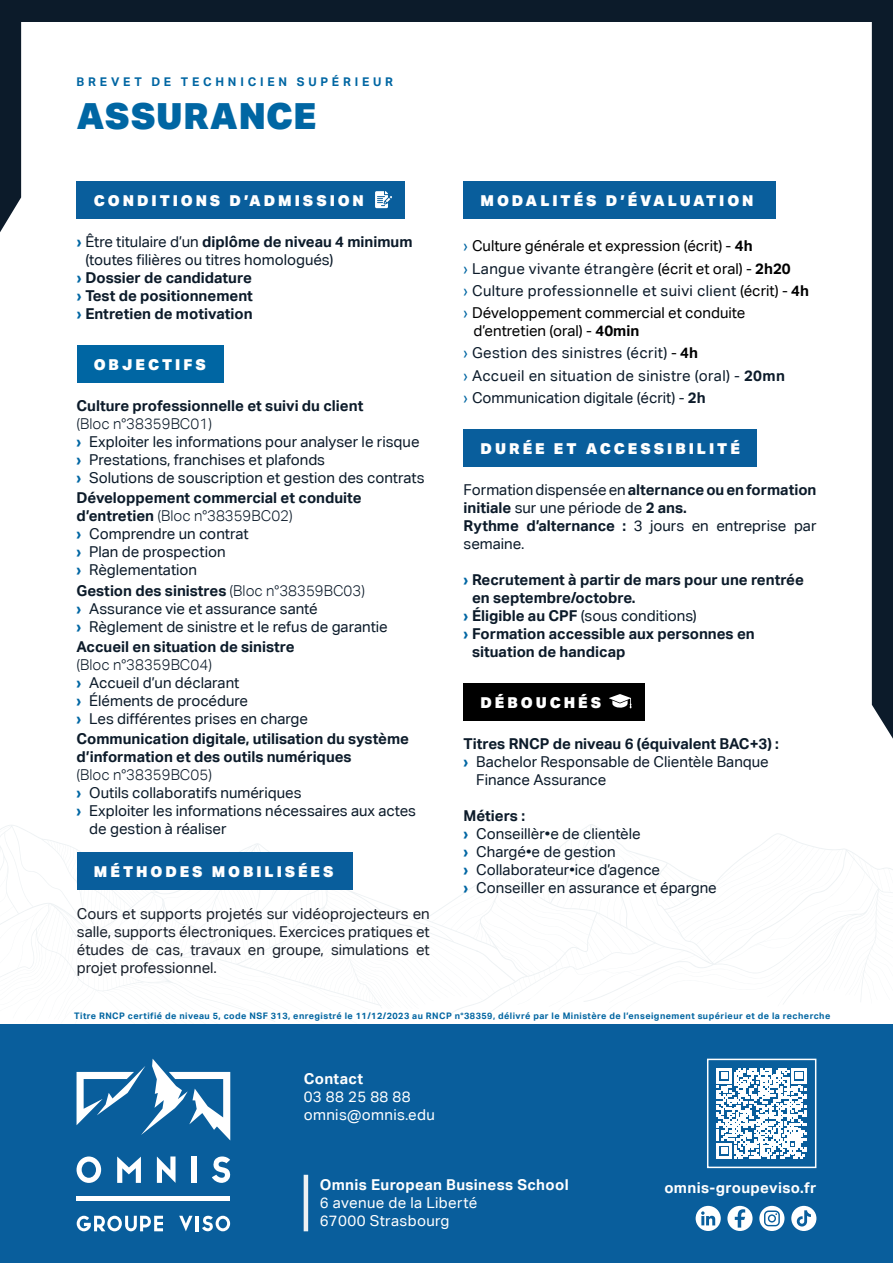
<style>
.page{position:relative;width:893px;height:1263px;background:#fff}
.page>*{position:absolute;margin:0;border:0;box-sizing:border-box;transform-origin:0 0}
.t1{font:900 36px "Aktiv Grotesk";letter-spacing:.02em;color:#0066a3}
.t2{font:15px/18px "Aktiv Grotesk";color:#0c1b2a}
.t3{font:700 15px/18px "Aktiv Grotesk";color:#0c1b2a}
.t4{font:15px/22.2px "Aktiv Grotesk";color:#000}
.t5{font:15px/18px "Aktiv Grotesk";color:#19212c;text-align:justify}
.t6{font:15px/22.2px "Aktiv Grotesk";letter-spacing:.02em;color:#0c1b2a}
.t7{font:900 15px "Aktiv Grotesk";letter-spacing:.2em;color:#fff}
.t8{font:15px/18px "Aktiv Grotesk";letter-spacing:.025em;color:#fff}
.t9{font:700 15px "Aktiv Grotesk";letter-spacing:.025em;color:#fff}
.t10{font:300 15px "Aktiv Grotesk";color:#0c1b2a}
.t11{font:700 12px "Aktiv Grotesk";letter-spacing:.315em;color:#0066a3}
.t12{font:700 9px "Aktiv Grotesk";letter-spacing:.05em;color:#0065a1}
.s1{color:#0066a3}
.s2{font-weight:400}
.s3{font-weight:300}
.s4{font-weight:700;color:#0066a3}
.s5{font-weight:700}
.s6{color:#0c1b2a}
.s7{color:#000}
.s8{font-weight:700;color:#000}
</style>
<div class="page">
<svg style="left:0;top:825px;width:479px;height:200px"></svg>
<svg style="left:4px;top:833px;width:29px;height:74px"></svg>
<svg style="left:424px;top:824px;width:469px;height:190px"></svg>
<svg style="left:839px;top:935px;width:36px;height:54px"></svg>
<svg style="left:396px;top:908px;width:120px;height:92px"></svg>
<div style="left:0;top:1025px;width:893px;height:238px;background:#095e9c"></div>
<svg style="left:0;top:21px;width:21px;height:211px;background:#1f2d3b"></svg>
<div style="left:0;top:0;width:893px;height:21px;background:#0c1b2a"></div>
<div style="left:872px;top:21px;width:21px;height:718px;background:#0c1b2a"></div>
<svg style="left:77px;top:1156px;width:24px;height:27px"></svg>
<svg style="left:117px;top:1156px;width:24px;height:27px"></svg>
<svg style="left:157px;top:1156px;width:19px;height:27px"></svg>
<div style="left:191px;top:1156px;width:6px;height:27px;background:#fff"></div>
<svg style="left:212px;top:1156px;width:18px;height:27px"></svg>
<div style="left:77px;top:1196px;width:153px;height:5px;background:#fff"></div>
<svg style="left:77px;top:1059px;width:153px;height:81px"></svg>
<svg style="left:77px;top:1216px;width:86px;height:15px"></svg>
<svg style="left:179px;top:1216px;width:14px;height:15px"></svg>
<hr style="left:196px;top:1216px;width:3px;height:15px;background:#fff">
<svg style="left:202px;top:1216px;width:28px;height:15px"></svg>
<hr style="left:304px;top:1175px;width:4px;height:56px;background:#eef2f4">
<svg style="left:716px;top:1068px;width:91px;height:90px"></svg>
<div style="left:707px;top:1059px;width:109px;height:109px;border:2px solid #fff"></div>
<svg style="left:727px;top:1206px;width:25px;height:25px"></svg>
<svg style="left:696px;top:1206px;width:25px;height:25px"></svg>
<div style="left:759px;top:1206px;width:25px;height:25px;background:#fff;border-radius:50%"></div>
<svg style="left:764px;top:1210px;width:16px;height:16px"></svg>
<div style="left:791px;top:1206px;width:25px;height:25px;background:#fff;border-radius:50%"></div>
<svg style="left:797px;top:1210px;width:14px;height:16px"></svg>
<div style="left:464px;top:181px;width:312px;height:37px;background:#095e9c"></div>
<div style="left:77px;top:181px;width:328px;height:37px;background:#095e9c"></div>
<svg style="left:375px;top:191px;width:17px;height:17px"></svg>
<div style="left:464px;top:429px;width:293px;height:37px;background:#095e9c"></div>
<div style="left:77px;top:852px;width:275px;height:38px;background:#095e9c"></div>
<div style="left:464px;top:683px;width:181px;height:37px;background:#000"></div>
<svg style="left:609px;top:694px;width:22px;height:14px"></svg>
<div style="left:77px;top:345px;width:147px;height:38px;background:#0066a3"></div>
<p class="t11" style="left:77px;top:74px;width:318px">BREVET DE TECHNICIEN SUPÉRIEUR</p>
<h1 class="t1" style="left:77px;top:93px;width:241px">ASSURANCE</h1>
<p class="t7" style="left:94px;top:191px;width:272px">CONDITIONS D’ADMISSION</p>
<p class="t3" style="left:77px;top:233px;width:337px"><span class="s1">›</span> <span class="s2">Être titulaire d’un</span> diplôme de niveau 4 minimum</p>
<p class="t2" style="left:85px;top:251px;width:250px">(toutes filières ou titres homologués)</p>
<p class="t3" style="left:77px;top:269px;width:176px"><span class="s1">›</span> Dossier de candidature</p>
<p class="t3" style="left:77px;top:287px;width:178px"><span class="s1">›</span> Test de positionnement</p>
<p class="t3" style="left:77px;top:305px;width:177px"><span class="s1">›</span> Entretien de motivation</p>
<p class="t7" style="left:94px;top:355px;width:114px">OBJECTIFS</p>
<p class="t3" style="left:77px;top:397px;width:288px">Culture professionnelle et suivi du client</p>
<p class="t2" style="left:77px;top:415px;width:350px"><span class="s3">(Bloc n°38359BC01)<br></span><span class="s4">›</span> Exploiter les informations pour analyser le risque <span class="s4">›</span> Prestations, franchises et plafonds<br><span class="s4">›</span> Solutions de souscription et gestion des contrats</p>
<p class="t2" style="left:77px;top:489px;width:287px"><span class="s5">Développement commercial et conduite d’entretien</span> <span class="s3">(Bloc n°38359BC02)<br></span><span class="s4">›</span> Comprendre un contrat<br><span class="s4">›</span> Plan de prospection<br><span class="s4">›</span> Règlementation</p>
<p class="t2" style="left:77px;top:581px;width:313px"><span class="s5">Gestion des sinistres</span> <span class="s3">(Bloc n°38359BC03)<br></span><span class="s4">›</span> Assurance vie et assurance santé<br><span class="s4">›</span> Règlement de sinistre et le refus de garantie</p>
<p class="t3" style="left:77px;top:637px;width:220px">Accueil en situation de sinistre</p>
<p class="t2" style="left:77px;top:655px;width:233px"><span class="s3">(Bloc n°38359BC04)<br></span><span class="s4">›</span> Accueil d’un déclarant<br><span class="s4">›</span> Éléments de procédure<br><span class="s4">›</span> Les différentes prises en charge</p>
<p class="t3" style="left:77px;top:729px;width:334px">Communication digitale, utilisation du système d’information et des outils numériques</p>
<p class="t10" style="left:77px;top:766px;width:137px">(Bloc n°38359BC05)</p>
<p class="t2" style="left:77px;top:784px;width:227px"><span class="s4">›</span> Outils collaboratifs numériques</p>
<p class="t2" style="left:77px;top:802px;width:341px"><span class="s4">›</span> Exploiter les informations nécessaires aux actes</p>
<p class="t2" style="left:89px;top:820px;width:139px">de gestion à réaliser</p>
<p class="t7" style="left:94px;top:862px;width:241px">MÉTHODES MOBILISÉES</p>
<p class="t5" style="left:77px;top:904px;width:354px">Cours et supports projetés sur vidéoprojecteurs en salle, supports électroniques. Exercices pratiques et études de cas, travaux en groupe, simulations et projet professionnel.</p>
<p class="t7" style="left:481px;top:191px;width:274px">MODALITÉS D’ÉVALUATION</p>
<p class="t4" style="left:463px;top:235px;width:347px"><span class="s1">›</span> Culture générale et expression (écrit) - <span class="s5">4h<br></span><span class="s1">›</span> <span class="s6">Langue vivante étrangère</span> (écrit et oral) - <span class="s5">2h20<br></span><span class="s1">›</span> <span class="s6">Culture professionnelle et suivi client</span> (écrit) - <span class="s5">4h </span><span class="s1">›</span> Développement commercial et conduite</p>
<p class="t6" style="left:463px;top:320px;width:323px;text-indent:10px"><span class="s7">d’entretien (oral) -</span> <span class="s8">40min<br></span><span class="s1">›</span> Gestion des sinistres (écrit) <span class="s7">-</span> <span class="s8">4h<br></span><span class="s1">›</span> Accueil en situation de sinistre (oral) - <span class="s5">20mn </span><span class="s1">›</span> Communication digitale (écrit) - <span class="s5">2h</span></p>
<p class="t7" style="left:481px;top:439px;width:261px">DURÉE ET ACCESSIBILITÉ</p>
<p class="t2" style="left:464px;top:481px;width:354px">Formation dispensée en <span class="s5">alternance ou en formation initiale</span> sur une période de <span class="s5">2 ans.<br>Rythme d’alternance :</span> 3 jours en entreprise par semaine.</p>
<p class="t3" style="left:464px;top:570px;width:342px"><span class="s1">›</span> Recrutement à partir de mars pour une rentrée</p>
<p class="t3" style="left:472px;top:588px;width:165px">en septembre/octobre.</p>
<p class="t2" style="left:464px;top:607px;width:235px"><span class="s4">›</span> <span class="s5">Éligible au CPF</span> (sous conditions)</p>
<p class="t3" style="left:464px;top:624px;width:293px"><span class="s1">›</span> Formation accessible aux personnes en</p>
<p class="t3" style="left:472px;top:642px;width:155px">situation de handicap</p>
<p class="t7" style="left:481px;top:693px;width:122px">DÉBOUCHÉS</p>
<p class="t3" style="left:464px;top:734px;width:317px">Titres RNCP de niveau 6 (équivalent BAC+3) :</p>
<p class="t2" style="left:464px;top:753px;width:307px"><span class="s4">›</span> Bachelor Responsable de Clientèle Banque</p>
<p class="t2" style="left:476px;top:771px;width:132px">Finance Assurance</p>
<p class="t2" style="left:464px;top:807px;width:255px"><span class="s5">Métiers :<br></span><span class="s4">›</span> Conseillèr•e de clientèle<br><span class="s4">›</span> Chargé•e de gestion<br><span class="s4">›</span> Collaborateur•ice d’agence<br><span class="s4">›</span> Conseiller en assurance et épargne</p>
<p class="t12" style="left:74px;top:1010px;width:758px">Titre RNCP certifié de niveau 5, code NSF 313, enregistré le 11/12/2023 au RNCP n°38359, délivré par le Ministère de l’enseignement supérieur et de la recherche</p>
<p class="t9" style="left:304px;top:1069px;width:61px">Contact</p>
<p class="t8" style="left:304px;top:1088px;width:133px">03 88 25 88 88 omnis@omnis.edu</p>
<p class="t9" style="left:320px;top:1175px;width:251px">Omnis European Business School</p>
<p class="t8" style="left:320px;top:1193px;width:159px">6 avenue de la Liberté<br>67000 Strasbourg</p>
<p class="t9" style="left:664px;top:1178px;width:154px">omnis-groupeviso.fr</p>
</div>
